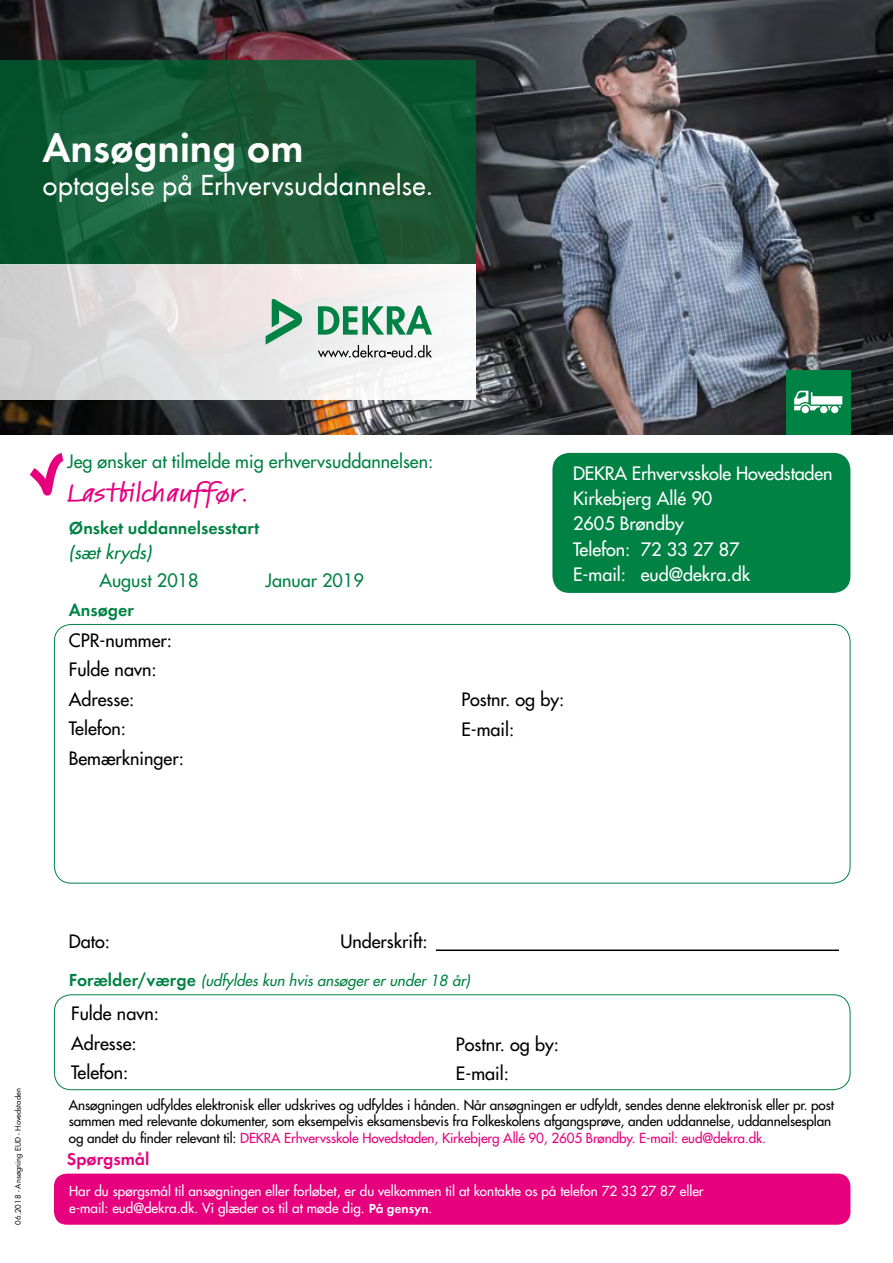
<style>
.page{position:relative;width:893px;height:1263px;background:#fff}
.page>*{position:absolute;margin:0;border:0;box-sizing:border-box;transform-origin:0 0}
.t1{font:42px "Futura Dem";color:#fff}
.t2{font:30px "Futura Boo";color:#fff}
.t3{font:600 expanded 24px "Kremlin Pro";color:#e6007d}
.t4{font:500 18px/29.5px "Futura Std";color:#000}
.t5{font:500 18px/25.2px "Futura Std";color:#fff}
.t6{font:500 18px "Futura Std";color:#008244}
.t7{font:18px "Futura Dem";color:#008244}
.t8{font:italic 500 18px "Futura Std";color:#008244}
.t9{font:18px "Futura Dem";color:#e6007d}
.t10{font:italic 500 15px "Futura Std";color:#008244}
.t11{font:500 13.5px/16.5px "Futura Std";letter-spacing:-.01em;color:#000}
.t12{font:500 13.5px/16.5px "Futura Std";color:#fff}
.t13{font:7.5px "Futura Std";color:#000}
.s1{font-family:"Futura Dem";font-weight:400;font-style:normal;font-size:18px}
.s2{color:#e6007d}
.s3{font-family:"Futura Dem";font-weight:400}
</style>
<div class="page">
<img style="left:0;top:0;width:893px;height:434px">
<div style="left:552px;top:453px;width:298px;height:140px;background:#008244;border-radius:17px"></div>
<svg style="left:30px;top:453px;width:33px;height:43px"></svg>
<svg style="left:0;top:60px;width:475px;height:204px;background:#155935"></svg>
<div style="left:0;top:264px;width:475px;height:136px;background:linear-gradient(to right,#d0cece,#fffcfc)"></div>
<svg style="left:318px;top:306px;width:114px;height:29px"></svg>
<svg style="left:266px;top:299px;width:36px;height:46px;background:#8ebea7"></svg>
<svg style="left:318px;top:345px;width:114px;height:13px"></svg>
<div style="left:786px;top:370px;width:64px;height:64px;background:#008244"></div>
<svg style="left:794px;top:391px;width:48px;height:22px"></svg>
<hr style="left:436px;top:949px;width:403px;height:2px;background:#000">
<div style="left:54px;top:1173px;width:796px;height:52px;background:#e6007d;border-radius:13px"></div>
<div style="left:54px;top:994px;width:796px;height:96px;border:1px solid #008244;border-radius:17px"></div>
<h1 class="t1" style="left:43px;top:117px;width:263px">Ansøgning om</h1>
<h2 class="t2" style="left:43px;top:164px;width:392px">optagelse på Erhvervsuddannelse.</h2>
<h3 class="t6" style="left:67px;top:450px;width:368px">Jeg ønsker at tilmelde mig erhvervsuddannelsen:</h3>
<h3 class="t3" style="left:67px;top:475px;width:185px">Lastbilchauffør.</h3>
<h3 class="t7" style="left:69px;top:515px;width:192px">Ønsket uddannelsesstart</h3>
<h3 class="t8" style="left:69px;top:541px;width:88px">(sæt kryds)</h3>
<h3 class="t6" style="left:99px;top:569px;width:101px">August 2018</h3>
<h3 class="t6" style="left:266px;top:569px;width:100px">Januar 2019</h3>
<h3 class="t7" style="left:69px;top:596px;width:67px">Ansøger</h3>
<h3 class="t4" style="left:69px;top:625px;width:117px">CPR-nummer:<br>Fulde navn:<br>Adresse:<br>Telefon:<br>Bemærkninger:</h3>
<h3 class="t5" style="left:573px;top:461px;width:261px">DEKRA Erhvervsskole Hovedstaden<br>Kirkebjerg Allé 90<br>2605 Brøndby<br>Telefon: 72 33 27 87<br>E-mail: eud@dekra.dk</h3>
<h3 class="t4" style="left:461px;top:685px;width:105px">Postnr. og by:<br>E-mail:</h3>
<p class="t13" style="left:13px;top:1225px;width:138px;rotate:-90deg">06.2018 - Ansøgning EUD - Hovedstaden</p>
<h3 class="t4" style="left:69px;top:927px;width:43px">Dato:</h3>
<h3 class="t4" style="left:340px;top:927px;width:89px">Underskrift:</h3>
<p class="t10" style="left:69px;top:971px;width:406px"><span class="s1">F o ræ l d e r/ væ r g e</span> (udfyldes kun hvis ansøger er under 18 år)</p>
<h3 class="t4" style="left:71px;top:999px;width:89px">Fulde navn:<br>Adresse:<br>Telefon:</h3>
<h3 class="t4" style="left:456px;top:1029px;width:105px">Postnr. og by:<br>E-mail:</h3>
<p class="t11" style="left:69px;top:1096px;width:767px">Ansøgningen udfyldes elektronisk eller udskrives og udfyldes i hånden. Når ansøgningen er udfyldt, sendes denne elektronisk eller pr. post sammen med relevante dokumenter, som eksempelvis eksamensbevis fra Folkeskolens afgangsprøve, anden uddannelse, uddannelsesplan og andet du finder relevant til: <span class="s2">DEKRA Erhvervsskole Hovedstaden, Kirkebjerg Allé 90, 2605 Brøndby. E-mail: eud@dekra.dk.</span></p>
<h3 class="t9" style="left:67px;top:1146px;width:84px">Spørgsmål</h3>
<p class="t12" style="left:69px;top:1183px;width:636px">Har du spørgsmål til ansøgningen eller forløbet, er du velkommen til at kontakte os på telefon 72 33 27 87 eller e-mail: eud@dekra.dk. Vi glæder os til at møde dig. <span class="s3">På gensyn</span>.</p>
</div>
